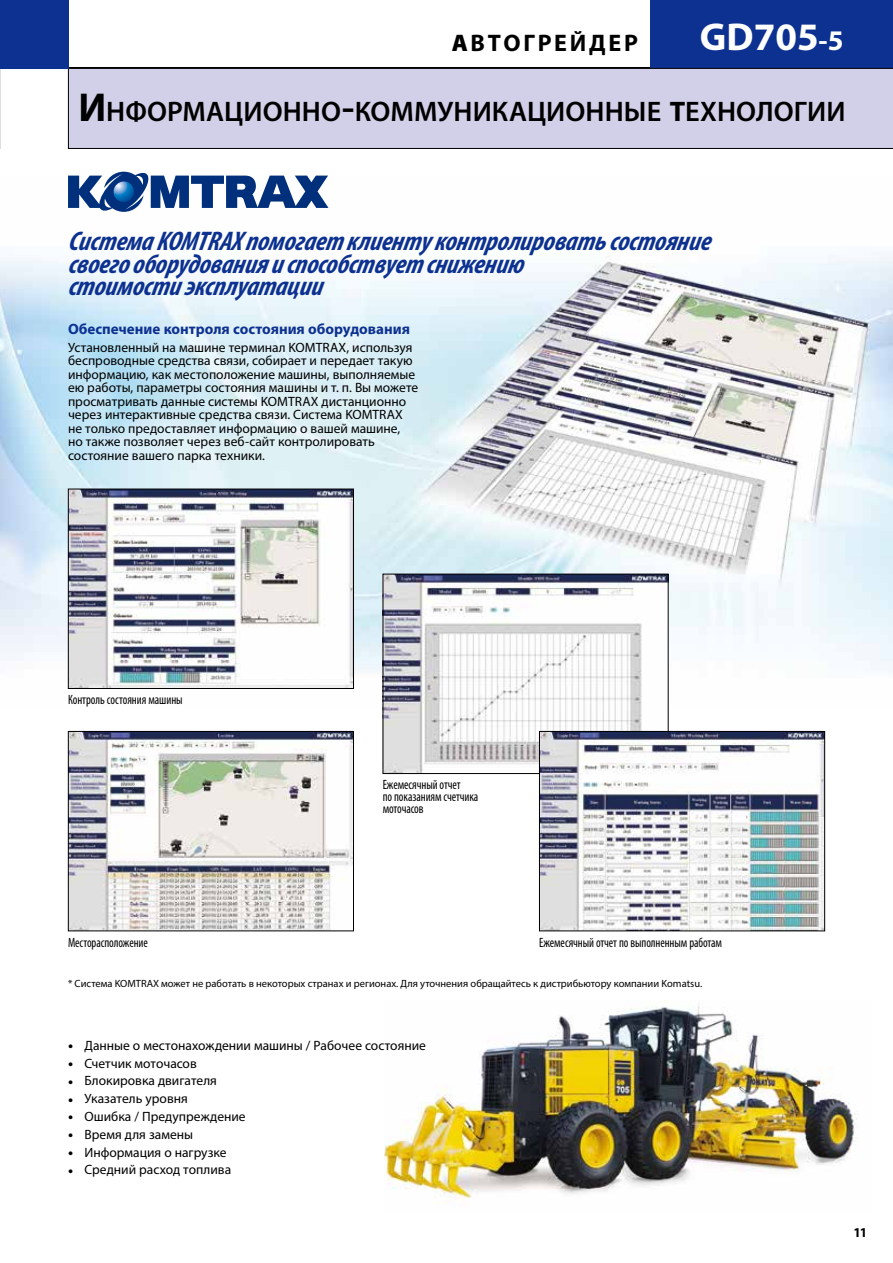
<style>
.page{position:relative;width:893px;height:1263px;background:#fff}
.page>*{position:absolute;margin:0;border:0;box-sizing:border-box;transform-origin:0 0}
.t1{font:700 39px "Myriad Pro";color:#fff}
.t2{font:600 28.35px "Myriad Pro";letter-spacing:.005em;color:#000}
.t3{font:italic 700 condensed 27px/22.5px "Myriad Pro";letter-spacing:-.01em;color:#0c3190}
.t4{font:700 24px "Myriad Pro";letter-spacing:.115em;color:#000}
.t5{font:700 15px "Myriad Pro";color:#0c3190}
.t6{font:13.5px/13.5px "Myriad Pro";color:#000}
.t7{font:condensed 13.5px/12px "Myriad Pro";letter-spacing:-.005em;color:#000;scale:.9 1}
.t8{font:700 13.5px "Myriad Pro";color:#000}
.t9{font:10.5px "Myriad Pro";color:#000}
.s1{font-weight:900}
.s2{font-size:28.5px}
.s3{font-weight:700;font-size:40.5px}
.s4{font-size:40.5px}
.s5{font-weight:700}
.s6{font-size:18px}
</style>
<div class="page">
<img style="left:385px;top:1006px;width:472px;height:198px">
<hr style="left:0;top:67px;width:651px;height:1px;background:#000">
<div style="left:651px;top:0;width:242px;height:68px;background:#0c3190"></div>
<svg style="left:0;top:68px;width:1px;height:81px"></svg>
<div style="left:68px;top:68px;width:825px;height:81px;background:#d2d0e8"></div>
<div style="left:0;top:0;width:68px;height:68px;background:#0c3190"></div>
<img style="left:0;top:207px;width:893px;height:500px">
<svg style="left:68px;top:172px;width:260px;height:40px"></svg>
<img style="left:70px;top:491px;width:282px;height:196px">
<div style="left:68px;top:489px;width:286px;height:200px;border:1px solid #000"></div>
<img style="left:385px;top:576px;width:281px;height:196px">
<div style="left:383px;top:574px;width:285px;height:200px;border:1px solid #000"></div>
<img style="left:70px;top:733px;width:282px;height:196px">
<div style="left:68px;top:731px;width:286px;height:200px;border:1px solid #000"></div>
<img style="left:541px;top:733px;width:282px;height:196px">
<div style="left:539px;top:731px;width:286px;height:200px;border:1px solid #000"></div>
<h3 class="t4" style="left:452px;top:27px;width:188px"><span class="s1">А</span>ВТОГРЕЙДЕР</h3>
<h1 class="t1" style="left:700px;top:11px;width:145px">GD705<span class="s2">-5</span></h1>
<h2 class="t2" style="left:79px;top:94px;width:768px"><span class="s3">И</span> нформационно<span class="s4">-</span>коммуникационные <span class="s5">т</span>ехнологии</h2>
<h3 class="t3" style="left:68px;top:229px;width:650px">Система KOMTRAX помогает клиенту контр олир овать состояние своего оборудования и способствует снижению<br>стоимости эксплуатации</h3>
<p class="t5" style="left:68px;top:319px;width:343px">Обеспечение контроля состояния оборудования</p>
<p class="t6" style="left:68px;top:340px;width:352px">Установленный на машине терминал KOMTRAX, используя беспроводные средства связи, собирает и передает такую информацию, как местоположение машины, выполняемые ею работы, параметры состояния машины и т. п. Вы можете просматривать данные системы KOMTRAX дистанционно через интерактивные средства связи. Система KOMTRAX не только предоставляет информацию о вашей машине, но также позволяет через веб-сайт контролировать состояние вашего парка техники.</p>
<p class="t7" style="left:68px;top:693px;width:129px">Контроль состояния машины</p>
<p class="t7" style="left:383px;top:779px;width:108px">Ежемесячный отчет<br>по показаниям счетчика моточасов</p>
<p class="t7" style="left:68px;top:936px;width:90px">Месторасположение</p>
<p class="t7" style="left:539px;top:936px;width:205px">Ежемесячный отчет по выполненным работам</p>
<p class="t9" style="left:68px;top:977px;width:636px">* Система KOMTRAX может не работать в некоторых странах и регионах. Для уточнения обращайтесь к дистрибьютору компании Komatsu.</p>
<p class="t6" style="left:68px;top:1038px;width:359px"><span class="s6">•</span> Данные о местонахождении машины / Рабочее состояние</p>
<p class="t6" style="left:68px;top:1056px;width:130px"><span class="s6">•</span> Счетчик моточасов</p>
<p class="t6" style="left:68px;top:1074px;width:150px"><span class="s6">•</span> Блокировка двигателя</p>
<p class="t6" style="left:68px;top:1092px;width:121px"><span class="s6">•</span> Указатель уровня</p>
<p class="t6" style="left:68px;top:1109px;width:179px"><span class="s6">•</span> Ошибка / Предупреждение</p>
<p class="t6" style="left:68px;top:1127px;width:127px"><span class="s6">•</span> Время для замены</p>
<p class="t6" style="left:68px;top:1145px;width:160px"><span class="s6">•</span> Информация о нагрузке</p>
<p class="t6" style="left:68px;top:1163px;width:165px"><span class="s6">•</span> Средний расход топлива</p>
<p class="t8" style="left:853px;top:1224px;width:15px">11</p>
</div>
